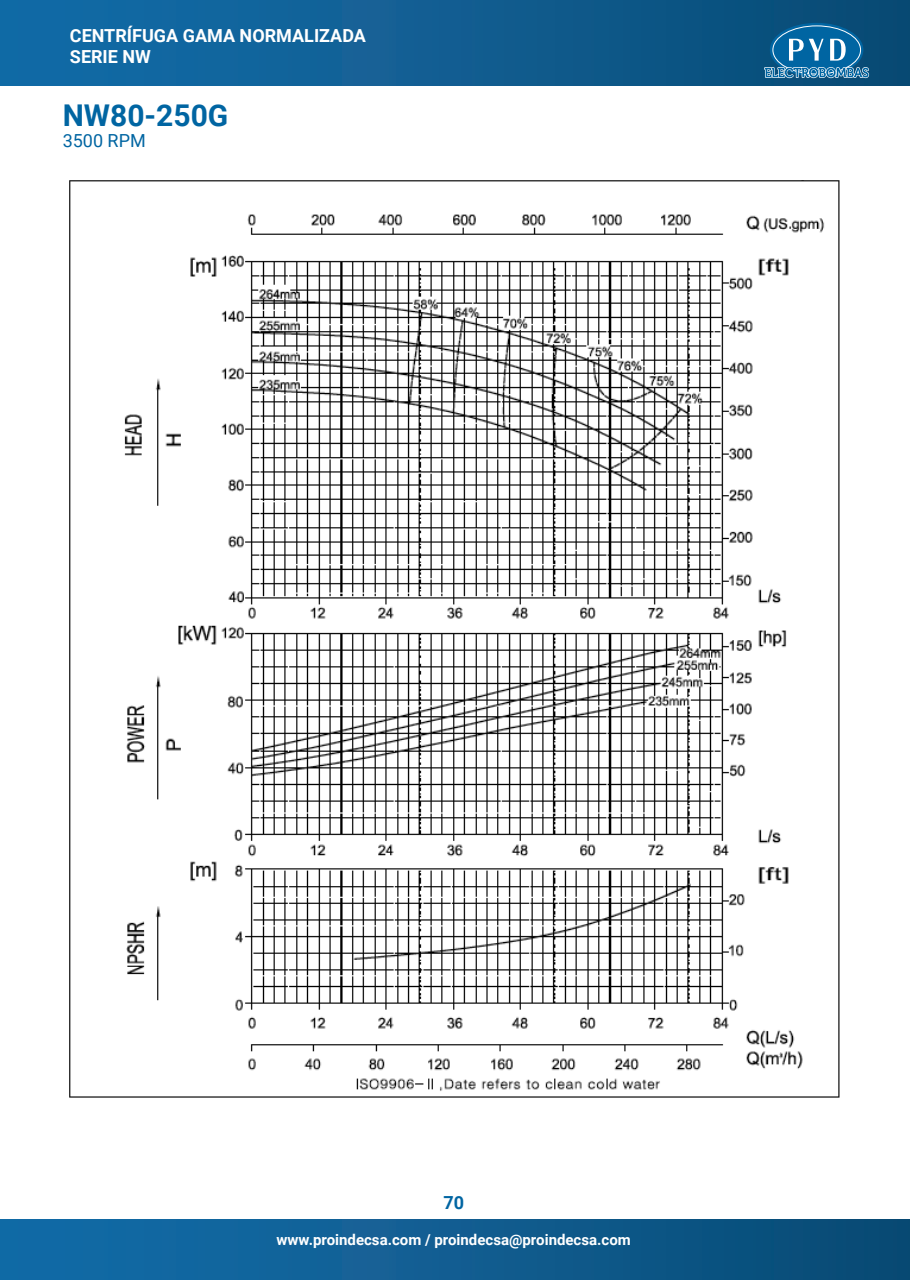
<style>
.page{position:relative;width:910px;height:1280px;background:#fff}
.page>*{position:absolute;margin:0;border:0;box-sizing:border-box;transform-origin:0 0}
.t1{font:700 30px "Roboto";color:#0065a2}
.t2{font:700 18px/21.6px "Roboto";color:#fff}
.t3{font:18px "Roboto";color:#0065a2}
.t4{font:700 18px "Roboto";color:#0065a2}
.t5{font:700 15px "Roboto";color:#fff}
</style>
<div class="page">
<div style="left:0;top:0;width:910px;height:86px;background:linear-gradient(to right,#146daa,#0a4b75)"></div>
<div style="left:0;top:1220px;width:910px;height:60px;background:linear-gradient(to right,#146daa,#0a4b75)"></div>
<svg style="left:770px;top:23px;width:93px;height:54px"></svg>
<svg style="left:763px;top:36px;width:107px;height:50px;background:#2e77a4"></svg>
<img style="left:69px;top:181px;width:771px;height:917px">
<p class="t2" style="left:70px;top:24px;width:298px">CENTRÍFUGA GAMA NORMALIZADA<br>SERIE NW</p>
<h1 class="t1" style="left:63px;top:94px;width:167px">NW80-250G</h1>
<p class="t3" style="left:63px;top:128px;width:85px">3500 RPM</p>
<p class="t4" style="left:443px;top:1190px;width:22px">70</p>
<p class="t5" style="left:277px;top:1229px;width:356px">www.proindecsa.com / proindecsa@proindecsa.com</p>
</div>
